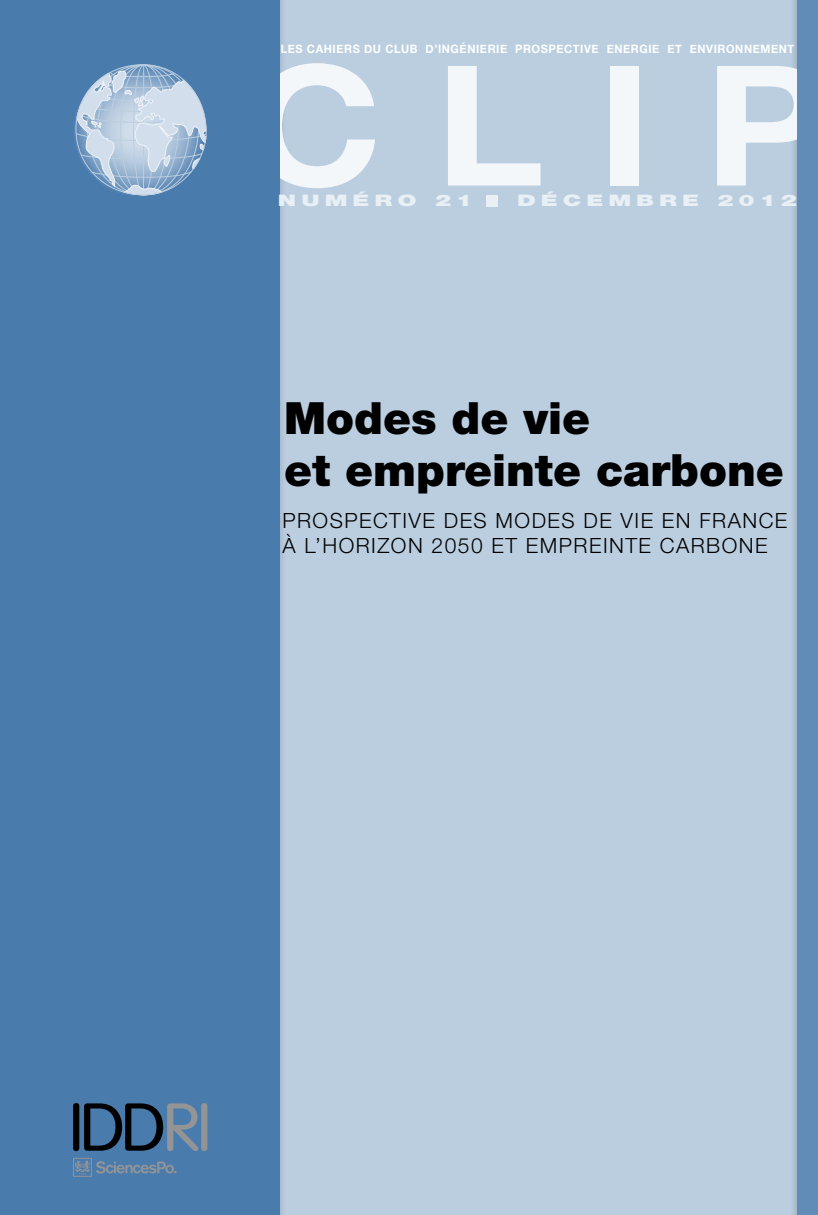
<style>
.page{position:relative;width:818px;height:1215px;background:#fff}
.page>*{position:absolute;margin:0;border:0;box-sizing:border-box;transform-origin:0 0}
.t1{font:700 167.3px "Helvetica Neue";color:#f4f7fa;scale:1.1 1}
.t2{font:900 44.45px/51.1px "Helvetica Neue LT Std";color:#000}
.t3{font:300 21px/25.2px "Helvetica Neue LT Std";letter-spacing:.07em;color:#000}
.t4{font:900 15.92px "Helvetica Neue LT Std";letter-spacing:.205em;color:#e8eff5;scale:1.52 1}
.t5{font:700 11.55px "Helvetica Neue";letter-spacing:.055em;color:#fff;scale:.95 1}
</style>
<div class="page">
<div style="left:275px;top:0;width:522px;height:1214px;background:#bbcee0"></div>
<div style="left:0;top:0;width:279px;height:1214px;background:#4a7bad"></div>
<div style="left:795px;top:0;width:22px;height:1214px;background:#a6b7c7"></div>
<div style="left:797px;top:0;width:20px;height:1214px;background:#618cb7"></div>
<svg style="left:76px;top:64px;width:130px;height:131px"></svg>
<div style="left:485px;top:195px;width:12px;height:11px;background:#e8eff5"></div>
<svg style="left:73px;top:1158px;width:103px;height:18px"></svg>
<div style="left:73px;top:1103px;width:6px;height:48px;background:#000;border-radius:3px"></div>
<svg style="left:84px;top:1103px;width:114px;height:48px"></svg>
<div style="left:201px;top:1103px;width:6px;height:48px;background:#929496;border-radius:3px"></div>
<p class="t5" style="left:280px;top:40px;width:542px">LES CAHIERS DU CLUB D’INGÉNIERIE PROSPECTIVE ENERGIE ET ENVIRONNEMENT</p>
<h1 class="t1" style="left:246px;top:-5px;width:529px">CLIP</h1>
<p class="t4" style="left:278px;top:191px;width:129px">numéro 21</p>
<p class="t4" style="left:517px;top:191px;width:120px">DéCEM Bre</p>
<p class="t4" style="left:717px;top:191px;width:54px">2012</p>
<h2 class="t2" style="left:284px;top:393px;width:501px">Modes de vie<br>et empreinte carbone</h2>
<p class="t3" style="left:282px;top:507px;width:506px">PROSPECTIVE DES MODES DE VIE EN FRANCE<br>À L’HORIZON 2050 ET EMPREINTE CARBONE</p>
</div>
